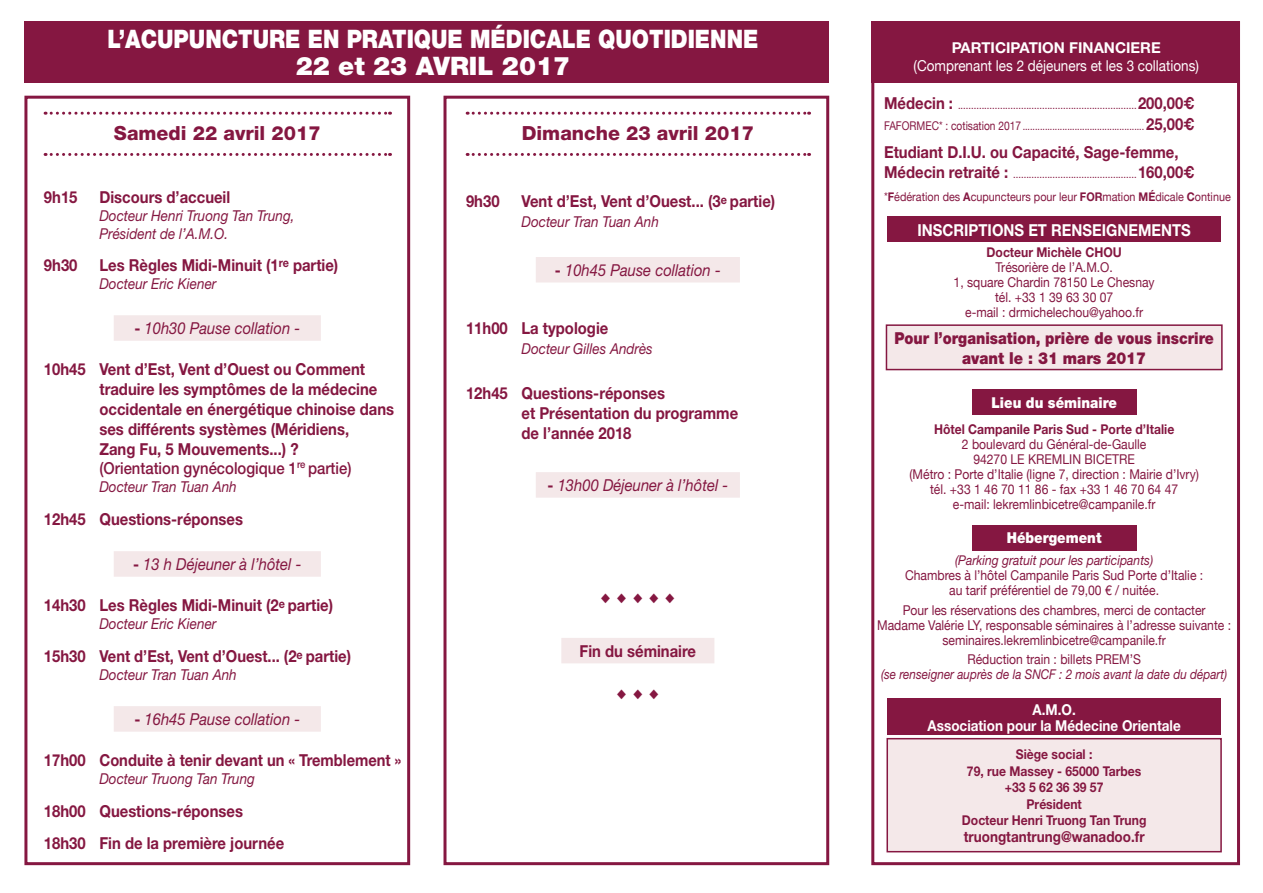
<style>
.page{position:relative;width:1263px;height:893px;background:#fff}
.page>*{position:absolute;margin:0;border:0;box-sizing:border-box;transform-origin:0 0}
.t1{font:900 25.5px/27px "Helvetica Neue";color:#fff;text-align:center;scale:.85 1}
.t2{font:800 19.5px "Helvetica Neue";color:#851741}
.t3{font:700 16.5px/19.8px "Helvetica Neue";color:#851741;scale:.9 1}
.t4{font:italic 16.5px "Helvetica Neue";color:#851741;scale:.9 1}
.t5{font:900 16.5px/19.8px "Helvetica Neue";color:#851741;text-align:center;scale:.87 1}
.t6{font:700 16.5px "Helvetica Neue";color:#fff;scale:.9 1}
.t7{font:italic 15px/18px "Helvetica Neue";color:#851741;scale:.9 1}
.t8{font:15px "Helvetica Neue";color:#fff;scale:.9 1}
.t9{font:700 15px/16.5px "Helvetica Neue";color:#fff;text-align:center;scale:.9 1}
.t10{font:900 15px "Helvetica Neue";color:#fff;scale:.9 1}
.t11{font:700 15px "Helvetica Neue";color:#851741;scale:.9 1}
.t12{font:700 15px "Helvetica Neue";color:#fff}
.t13{font:13.5px/15px "Helvetica Neue";color:#851741;text-align:center;scale:.9 1}
.t14{font:700 13.5px/16.4px "Helvetica Neue";color:#851741;text-align:center;scale:.9 1}
.t15{font:italic 13.5px "Helvetica Neue";color:#851741;scale:.87 1}
.t16{font:italic 13.5px "Helvetica Neue";color:#851741;scale:.9 1}
.t17{font:13.5px "Zapf Dingbats ITC";color:#851741;scale:.9 1}
.t18{font:12px "Helvetica Neue";color:#851741;scale:.9 1}
.t19{font:10.5px/21px "Helvetica Neue";color:#851741;scale:.9 1}
.s1{font-weight:700;font-style:normal}
.s2{font-weight:500}
.s3{font-weight:700;font-size:16.5px}
.s4{font-family:"Helvetica";font-weight:700;font-size:16.5px}
.s5{font-size:12px}
.s6{font-weight:700}
</style>
<div class="page">
<div style="left:24px;top:21px;width:805px;height:62px;background:#851741"></div>
<div style="left:24px;top:96px;width:386px;height:769px;border:3px solid #851741"></div>
<div style="left:443px;top:96px;width:386px;height:769px;border:3px solid #851741"></div>
<div style="left:871px;top:21px;width:369px;height:62px;background:#851741"></div>
<div style="left:871px;top:21px;width:369px;height:844px;border:3px solid #851741"></div>
<svg style="left:45px;top:112px;width:345px;height:3px"></svg>
<svg style="left:45px;top:153px;width:345px;height:3px"></svg>
<div style="left:114px;top:315px;width:207px;height:26px;background:#f4e8e9"></div>
<div style="left:114px;top:551px;width:207px;height:26px;background:#f4e8e9"></div>
<div style="left:114px;top:706px;width:207px;height:26px;background:#f4e8e9"></div>
<svg style="left:467px;top:112px;width:342px;height:3px"></svg>
<svg style="left:467px;top:153px;width:342px;height:3px"></svg>
<div style="left:536px;top:257px;width:204px;height:25px;background:#f4e8e9"></div>
<div style="left:536px;top:472px;width:204px;height:26px;background:#f4e8e9"></div>
<div style="left:561px;top:638px;width:153px;height:25px;background:#f4e8e9"></div>
<div style="left:887px;top:216px;width:334px;height:26px;background:#851741"></div>
<div style="left:886px;top:325px;width:336px;height:45px;background:#f4e8e9"></div>
<div style="left:886px;top:324px;width:336px;height:46px;border:2px solid #851741"></div>
<div style="left:972px;top:390px;width:164px;height:25px;background:#851741"></div>
<div style="left:972px;top:525px;width:164px;height:25px;background:#851741"></div>
<div style="left:887px;top:698px;width:334px;height:37px;background:#851741"></div>
<div style="left:887px;top:739px;width:334px;height:113px;background:#f4e8e9"></div>
<div style="left:886px;top:738px;width:336px;height:114px;border:2px solid #851741"></div>
<h1 class="t1" style="left:107px;top:26px;width:767px">L’ACUPUNCTURE EN PRATIQUE MÉDICALE QUOTIDIENNE<br>22 et 23 AVRIL 2017</h1>
<p class="t2" style="left:114px;top:122px;width:208px">Samedi 22 avril 2017</p>
<p class="t3" style="left:44px;top:186px;width:39px">9h15</p>
<p class="t3" style="left:99px;top:186px;width:147px">Discours d’accueil</p>
<p class="t7" style="left:99px;top:206px;width:218px">Docteur Henri Truong Tan Trung,<br>Président de l’A.M.O.</p>
<p class="t3" style="left:44px;top:255px;width:39px">9h30</p>
<p class="t3" style="left:99px;top:255px;width:267px">Les Règles Midi-Minuit (1<sup>re</sup> partie)</p>
<p class="t7" style="left:99px;top:274px;width:132px">Docteur Eric Kiener</p>
<p class="t4" style="left:134px;top:319px;width:186px"><span class="s1">-</span> 10h30 Pause collation -</p>
<p class="t3" style="left:99px;top:359px;width:329px;text-indent:-56px">10h45 Vent d’Est, Vent d’Ouest ou Comment traduire les symptômes de la médecine occidentale en énergétique chinoise dans ses différents systèmes (Méridiens,<br>Zang Fu, 5 Mouvements...) ?<br><span class="s2">(Orientation gynécologique 1</span><sup>re</sup> <span class="s2">partie)</span></p>
<p class="t7" style="left:99px;top:478px;width:154px">Docteur Tran Tuan Anh</p>
<p class="t3" style="left:44px;top:509px;width:223px">12h45 Questions-réponses</p>
<p class="t4" style="left:133px;top:555px;width:189px"><span class="s1">-</span> 13 h Déjeuner à l’hôtel -</p>
<p class="t3" style="left:44px;top:595px;width:323px">14h30 Les Règles Midi-Minuit (2<sup>e</sup> partie)</p>
<p class="t7" style="left:99px;top:615px;width:132px">Docteur Eric Kiener</p>
<p class="t3" style="left:44px;top:646px;width:343px">15h30 Vent d’Est, Vent d’Ouest... (2<sup>e</sup> partie)</p>
<p class="t7" style="left:99px;top:665px;width:154px">Docteur Tran Tuan Anh</p>
<p class="t4" style="left:134px;top:709px;width:186px"><span class="s1">-</span> 16h45 Pause collation -</p>
<p class="t3" style="left:44px;top:750px;width:399px">17h00 Conduite à tenir devant un « Tremblement »</p>
<p class="t7" style="left:99px;top:770px;width:174px">Docteur Truong Tan Trung</p>
<p class="t3" style="left:44px;top:794px;width:268px;line-height:32.5px">18h00 Questions-réponses<br>18h30 Fin de la première journée</p>
<p class="t2" style="left:522px;top:122px;width:234px">Dimanche 23 avril 2017</p>
<p class="t3" style="left:466px;top:191px;width:39px">9h30</p>
<p class="t3" style="left:521px;top:191px;width:283px">Vent d’Est, Vent d’Ouest... (3<sup>e</sup> partie)</p>
<p class="t7" style="left:521px;top:212px;width:154px">Docteur Tran Tuan Anh</p>
<p class="t4" style="left:555px;top:260px;width:186px"><span class="s1">-</span> 10h45 Pause collation -</p>
<p class="t3" style="left:466px;top:318px;width:160px">11h00 La typologie</p>
<p class="t7" style="left:521px;top:339px;width:147px">Docteur Gilles Andrès</p>
<p class="t3" style="left:521px;top:383px;width:242px;text-indent:-56px">12h45 Questions-réponses<br>et Présentation du programme de l’année 2018</p>
<p class="t4" style="left:547px;top:475px;width:202px"><span class="s1">-</span> 13h00 Déjeuner à l’hôtel -</p>
<p class="t17" style="left:601px;top:592px;width:84px">◆ ◆ ◆ ◆ ◆</p>
<p class="t3" style="left:580px;top:641px;width:131px">Fin du séminaire</p>
<p class="t17" style="left:617px;top:688px;width:48px">◆ ◆ ◆</p>
<p class="t12" style="left:952px;top:39px;width:211px">PARTICIPATION FINANCIERE</p>
<p class="t8" style="left:914px;top:55px;width:319px">(Comprenant les 2 déjeuners et les 3 collations)</p>
<p class="t19" style="left:884px;top:95px;width:346px"><span class="s3">Médecin :</span> ....................................................................<span class="s3">200,00</span><span class="s4">€<br></span><span class="s5">FAFORMEC* : cotisation 2017</span> ................................................. <span class="s3">25,00</span><span class="s4">€</span></p>
<p class="t3" style="left:884px;top:142px;width:329px">Etudiant D.I.U. ou Capacité, Sage-femme,</p>
<p class="t19" style="left:884px;top:164px;width:346px"><span class="s3">Médecin retraité :</span> ...............................................<span class="s3">160,00</span><span class="s4">€</span></p>
<p class="t18" style="left:884px;top:188px;width:387px">*<span class="s6">F</span>édération des <span class="s6">A</span>cupuncteurs pour leur <span class="s6">FOR</span>mation <span class="s6">MÉ</span>dicale <span class="s6">C</span>ontinue</p>
<p class="t6" style="left:917px;top:219px;width:305px">INSCRIPTIONS ET RENSEIGNEMENTS</p>
<p class="t14" style="left:986px;top:244px;width:152px">Docteur Michèle CHOU</p>
<p class="t13" style="left:954px;top:260px;width:225px">Trésorière de l’A.M.O.<br>1, square Chardin 78150 Le Chesnay tél. +33 1 39 63 30 07<br>e-mail : drmichelechou@yahoo.fr</p>
<p class="t5" style="left:894px;top:328px;width:369px">Pour l’organisation, prière de vous inscrire avant le : 31 mars 2017</p>
<p class="t10" style="left:991px;top:394px;width:141px">Lieu du séminaire</p>
<p class="t14" style="left:934px;top:421px;width:268px">Hôtel Campanile Paris Sud - Porte d’Italie</p>
<p class="t13" style="left:909px;top:438px;width:323px">2 boulevard du Général-de-Gaulle<br>94270 LE KREMLIN BICETRE<br>(Métro : Porte d’Italie (ligne 7, direction : Mairie d’Ivry) tél. +33 1 46 70 11 86 - fax +33 1 46 70 64 47<br>e-mail: lekremlinbicetre@campanile.fr</p>
<p class="t10" style="left:1007px;top:529px;width:107px">Hébergement</p>
<p class="t16" style="left:955px;top:552px;width:222px">(Parking gratuit pour les participants)</p>
<p class="t13" style="left:905px;top:569px;width:333px">Chambres à l’hôtel Campanile Paris Sud Porte d’Italie : au tarif préférentiel de 79,00 € / nuitée.</p>
<p class="t13" style="left:877px;top:603px;width:395px">Pour les réservations des chambres, merci de contacter<br>Madame Valérie LY, responsable séminaires à l’adresse suivante : seminaires.lekremlinbicetre@campanile.fr</p>
<p class="t13" style="left:967px;top:652px;width:194px">Réduction train : billets PREM’S</p>
<p class="t15" style="left:881px;top:666px;width:399px">(se renseigner auprès de la SNCF : 2 mois avant la date du départ)</p>
<p class="t9" style="left:927px;top:701px;width:283px">A.M.O.<br>Association pour la Médecine Orientale</p>
<p class="t14" style="left:962px;top:746px;width:207px">Siège social :<br>79, rue Massey - 65000 Tarbes +33 5 62 36 39 57<br>Président<br>Docteur Henri Truong Tan Trung</p>
<p class="t11" style="left:964px;top:827px;width:202px">truongtantrung@wanadoo.fr</p>
</div>
